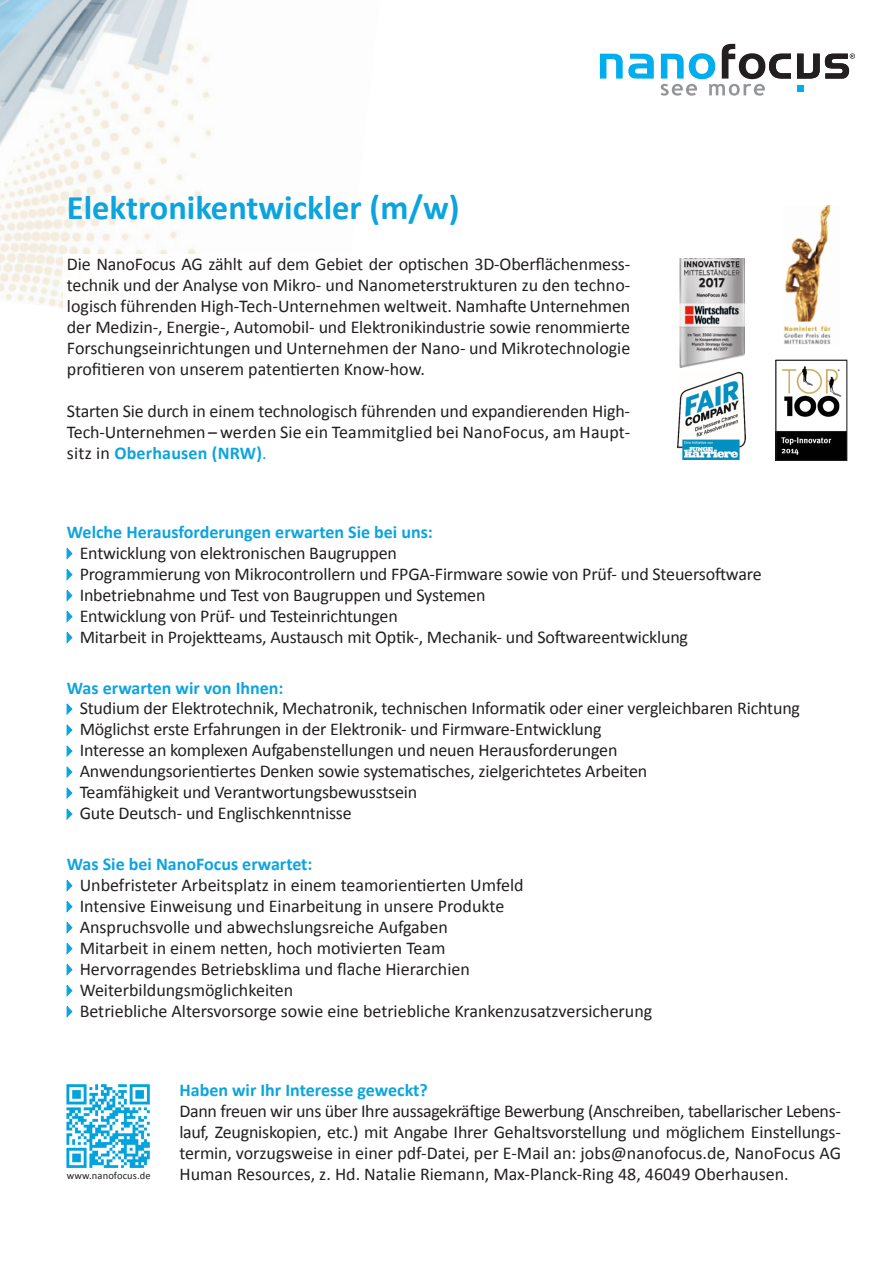
<style>
.page{position:relative;width:893px;height:1263px;background:#fff}
.page>*{position:absolute;margin:0;border:0;box-sizing:border-box;transform-origin:0 0}
.t1{font:700 34.5px "Calibri";color:#0ca4de}
.t2{font:18px/21px "Calibri";letter-spacing:-.01em;color:#231f20;text-align:justify}
.t3{font:700 18px "Calibri";color:#0ca4de}
.t4{font:10.5px "Calibri";letter-spacing:.01em;color:#231f20}
.s1{font-weight:700;color:#0ca4de}
.s2{color:#0ca4de}
</style>
<div class="page">
<img style="left:0;top:0;width:212px;height:308px">
<div style="left:64px;top:254px;width:602px;height:136px;background:#fff"></div>
<svg style="left:67px;top:548px;width:5px;height:11px"></svg>
<svg style="left:67px;top:569px;width:5px;height:11px"></svg>
<svg style="left:67px;top:590px;width:5px;height:11px"></svg>
<svg style="left:67px;top:611px;width:5px;height:11px"></svg>
<svg style="left:67px;top:632px;width:5px;height:11px"></svg>
<svg style="left:67px;top:704px;width:5px;height:10px"></svg>
<svg style="left:67px;top:725px;width:5px;height:10px"></svg>
<svg style="left:67px;top:746px;width:5px;height:10px"></svg>
<svg style="left:67px;top:767px;width:5px;height:10px"></svg>
<svg style="left:67px;top:788px;width:5px;height:10px"></svg>
<svg style="left:67px;top:809px;width:5px;height:10px"></svg>
<svg style="left:67px;top:880px;width:5px;height:11px"></svg>
<svg style="left:67px;top:901px;width:5px;height:11px"></svg>
<svg style="left:67px;top:922px;width:5px;height:11px"></svg>
<svg style="left:67px;top:943px;width:5px;height:11px"></svg>
<svg style="left:67px;top:964px;width:5px;height:11px"></svg>
<svg style="left:67px;top:985px;width:5px;height:11px"></svg>
<svg style="left:67px;top:1006px;width:5px;height:11px"></svg>
<svg style="left:600px;top:54px;width:54px;height:25px"></svg>
<svg style="left:797px;top:85px;width:6px;height:6px"></svg>
<svg style="left:661px;top:44px;width:130px;height:52px"></svg>
<svg style="left:797px;top:53px;width:58px;height:26px"></svg>
<img style="left:784px;top:205px;width:47px;height:139px">
<img style="left:679px;top:258px;width:65px;height:110px">
<img style="left:677px;top:373px;width:68px;height:86px">
<img style="left:777px;top:366px;width:68px;height:93px">
<div style="left:775px;top:360px;width:72px;height:101px;border:1px solid #231f20"></div>
<img style="left:66px;top:1084px;width:83px;height:83px">
<p class="t1" style="left:67px;top:186px;width:394px">Elektronikentwickler (m/w)</p>
<p class="t2" style="left:67px;top:253px;width:565px">Die NanoFocus AG zählt auf dem Gebiet der optischen 3D-Oberflächenmess&shy;technik und der Analyse von Mikro- und Nanometerstrukturen zu den techno&shy;logisch führenden High-Tech-Unternehmen weltweit. Namhafte Unternehmen der Medizin-, Energie-, Automobil- und Elektronikindustrie sowie renommierte Forschungseinrichtungen und Unternehmen der Nano- und Mikrotechnologie profitieren von unserem patentierten Know-how.</p>
<p class="t2" style="left:67px;top:401px;width:565px">Starten Sie durch in einem technologisch führenden und expandierenden High-Tech-Unternehmen – werden Sie ein Teammitglied bei NanoFocus, am Haupt&shy;sitz in <span class="s1">Oberhausen (NRW)</span><span class="s2">.</span></p>
<p class="t3" style="left:67px;top:521px;width:367px">Welche Herausforderungen erwarten Sie bei uns:</p>
<p class="t2" style="left:80px;top:542px;width:319px">Entwicklung von elektronischen Baugruppen</p>
<p class="t2" style="left:80px;top:563px;width:683px">Programmierung von Mikrocontrollern und FPGA-Firmware sowie von Prüf- und Steuersoftware</p>
<p class="t2" style="left:80px;top:584px;width:407px">Inbetriebnahme und Test von Baugruppen und Systemen</p>
<p class="t2" style="left:80px;top:605px;width:320px">Entwicklung von Prüf- und Testeinrichtungen</p>
<p class="t2" style="left:80px;top:626px;width:610px">Mitarbeit in Projektteams, Austausch mit Optik-, Mechanik- und Softwareentwicklung</p>
<p class="t3" style="left:67px;top:676px;width:218px">Was erwarten wir von Ihnen:</p>
<p class="t2" style="left:80px;top:698px;width:722px">Studium der Elektrotechnik, Mechatronik, technischen Informatik oder einer vergleichbaren Richtung</p>
<p class="t2" style="left:80px;top:719px;width:523px">Möglichst erste Erfahrungen in der Elektronik- und Firmware-Entwicklung</p>
<p class="t2" style="left:80px;top:740px;width:539px">Interesse an komplexen Aufgabenstellungen und neuen Herausforderungen</p>
<p class="t2" style="left:80px;top:761px;width:569px">Anwendungsorientiertes Denken sowie systematisches, zielgerichtetes Arbeiten</p>
<p class="t2" style="left:80px;top:782px;width:339px">Teamfähigkeit und Verantwortungsbewusstsein</p>
<p class="t2" style="left:80px;top:803px;width:273px">Gute Deutsch- und Englischkenntnisse</p>
<p class="t3" style="left:67px;top:853px;width:247px">Was Sie bei NanoFocus erwartet:</p>
<p class="t2" style="left:80px;top:875px;width:445px">Unbefristeter Arbeitsplatz in einem teamorientierten Umfeld</p>
<p class="t2" style="left:80px;top:896px;width:426px">Intensive Einweisung und Einarbeitung in unsere Produkte</p>
<p class="t2" style="left:80px;top:917px;width:370px">Anspruchsvolle und abwechslungsreiche Aufgaben</p>
<p class="t2" style="left:80px;top:938px;width:367px">Mitarbeit in einem netten, hoch motivierten Team</p>
<p class="t2" style="left:80px;top:959px;width:392px">Hervorragendes Betriebsklima und flache Hierarchien</p>
<p class="t2" style="left:80px;top:980px;width:215px">Weiterbildungsmöglichkeiten</p>
<p class="t2" style="left:80px;top:1001px;width:574px">Betriebliche Altersvorsorge sowie eine betriebliche Krankenzusatzversicherung</p>
<p class="t3" style="left:179px;top:1078px;width:250px">Haben wir Ihr Interesse geweckt?</p>
<p class="t2" style="left:179px;top:1100px;width:663px">Dann freuen wir uns über Ihre aussagekräftige Bewerbung (Anschreiben, tabellarischer Lebens&shy;lauf, Zeugniskopien, etc.) mit Angabe Ihrer Gehaltsvorstellung und möglichem Einstellungs&shy;termin, vorzugsweise in einer pdf-Datei, per E-Mail an: jobs@nanofocus.de, NanoFocus AG</p>
<p class="t4" style="left:67px;top:1168px;width:85px">www.nanofocus.de</p>
<p class="t2" style="left:179px;top:1163px;width:611px">Human Resources, z. Hd. Natalie Riemann, Max-Planck-Ring 48, 46049 Oberhausen.</p>
</div>
